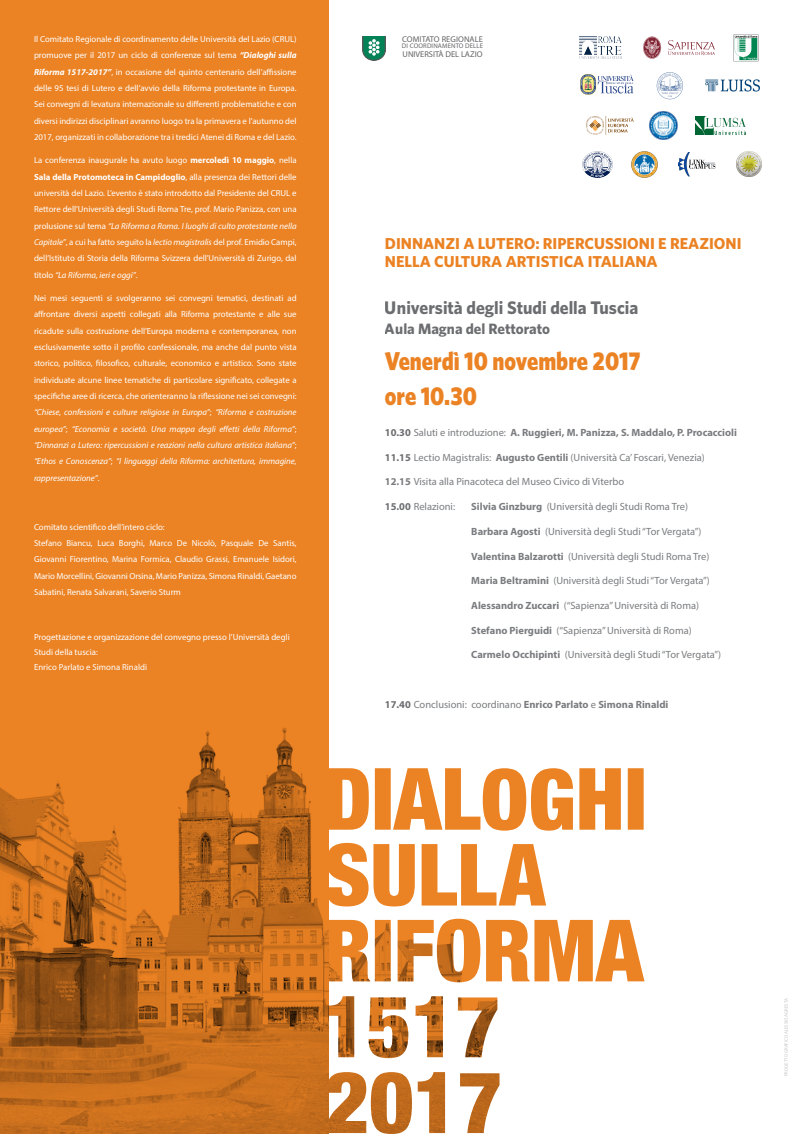
<style>
.page{position:relative;width:794px;height:1134px;background:#fff}
.page>*{position:absolute;margin:0;border:0;box-sizing:border-box;transform-origin:0 0}
.t1{font:900 25.88px "Whitney";color:#eb8223;scale:.86 1}
.t2{font:700 18.24px "Whitney";color:#6c6d70;scale:.96 1}
.t3{font:15.84px/18.3px "Whitney Bold SC";color:#eb8223}
.t4{font:700 15px "Whitney";color:#6c6d70}
.t5{font:10.48px "Myriad Pro";color:#7a7c7f}
.t6{font:700 10.48px "Myriad Pro";color:#7a7c7f}
.t7{font:8.8px/16.4px "Myriad Pro";letter-spacing:-.005em;color:#fff;text-align:justify}
.t8{font:8.4px "Myriad Pro";color:#636366}
.t9{font:6.72px "Myriad Pro";letter-spacing:.02em;color:#636366}
.t10{font:4.76px "Myriad Pro";color:#c5c6c8}
.s1{font-weight:700;font-style:italic}
.s2{font-weight:700}
.s3{font-style:italic}
.s4{color:#6c6d70}
.s5{font-weight:400}
.s6{font-weight:700;color:#6c6d70}
</style>
<div class="page">
<svg style="left:328px;top:283px;width:316px;height:851px"></svg>
<img style="left:329px;top:807px;width:41px;height:326px">
<div style="left:0;top:0;width:328px;height:1134px;background:#eb8223"></div>
<img style="left:0;top:698px;width:329px;height:436px">
<img style="left:363px;top:36px;width:22px;height:24px">
<img style="left:631px;top:152px;width:26px;height:26px">
<img style="left:733px;top:34px;width:26px;height:27px">
<img style="left:678px;top:152px;width:38px;height:25px">
<img style="left:695px;top:117px;width:51px;height:17px">
<img style="left:582px;top:152px;width:30px;height:25px">
<img style="left:736px;top:152px;width:25px;height:25px">
<img style="left:586px;top:116px;width:48px;height:19px">
<img style="left:656px;top:72px;width:27px;height:28px">
<img style="left:643px;top:36px;width:72px;height:23px">
<img style="left:705px;top:79px;width:55px;height:13px">
<img style="left:580px;top:74px;width:54px;height:21px">
<img style="left:649px;top:112px;width:29px;height:28px">
<img style="left:579px;top:37px;width:42px;height:21px">
<p class="t7" style="left:34px;top:31px;width:264px">Il Comitato Regionale di coordinamento delle Università del Lazio (CRUL) promuove per il 2017 un ciclo di conferenze sul tema <span class="s1">“Dialoghi sulla Riforma 1517-2017”</span>, in occasione del quinto centenario dell’affissione delle 95 tesi di Lutero e dell’avvio della Riforma protestante in Europa.<br>Sei convegni di levatura internazionale su differenti problematiche e con diversi indirizzi disciplinari avranno luogo tra la primavera e l’autunno del 2017, organizzati in collaborazione tra i tredici Atenei di Roma e del Lazio.</p>
<p class="t7" style="left:34px;top:152px;width:264px">La conferenza inaugurale ha avuto luogo <span class="s2">mercoledì 10 maggio</span>, nella <span class="s2">Sala della Protomoteca in Campidoglio</span>, alla presenza dei Rettori delle università del Lazio. L’evento è stato introdotto dal Presidente del CRUL e Rettore dell’Università degli Studi Roma Tre, prof. Mario Panizza, con una prolusione sul tema <span class="s3">“La Riforma a Roma. I luoghi di culto protestante nella Capitale”</span>, a cui ha fatto seguito la <span class="s3">lectio magistralis</span> del prof. Emidio Campi, dell’Istituto di Storia della Riforma Svizzera dell’Università di Zurigo, dal titolo <span class="s3">“La Riforma, ieri e oggi”</span>.</p>
<p class="t7" style="left:34px;top:290px;width:264px">Nei mesi seguenti si svolgeranno sei convegni tematici, destinati ad affrontare diversi aspetti collegati alla Riforma protestante e alle sue ricadute sulla costruzione dell’Europa moderna e contemporanea, non esclusivamente sotto il profilo confessionale, ma anche dal punto vista storico, politico, filosofico, culturale, economico e artistico. Sono state individuate alcune linee tematiche di particolare significato, collegate a specifiche aree di ricerca, che orienteranno la riflessione nei sei convegni: <span class="s3">“Chiese, confessioni e culture religiose in Europa”</span>; <span class="s3">“Riforma e costruzione europea”</span>; <span class="s3">“Economia e società. Una mappa degli effetti della Riforma”</span>; <span class="s3">“Dinnanzi a Lutero: ripercussioni e reazioni nella cultura artistica italiana”</span>; <span class="s3">“Ethos e Conoscenza”</span>; <span class="s3">“I linguaggi della Riforma: architettura, immagine, rappresentazione”</span>.</p>
<p class="t7" style="left:34px;top:518px;width:132px">Comitato scientifico dell’intero ciclo:</p>
<p class="t7" style="left:34px;top:535px;width:264px">Stefano Biancu, Luca Borghi, Marco De Nicolò, Pasquale De Santis, Giovanni Fiorentino, Marina Formica, Claudio Grassi, Emanuele Isidori, Mario Morcellini, Giovanni Orsina, Mario Panizza, Simona Rinaldi, Gaetano Sabatini, Renata Salvarani, Saverio Sturm</p>
<p class="t7" style="left:34px;top:628px;width:257px">Progettazione e organizzazione del convegno presso l’Università degli</p>
<p class="t7" style="left:34px;top:643px;width:65px">Studi della tuscia:</p>
<p class="t7" style="left:34px;top:658px;width:115px">Enrico Parlato e Simona Rinaldi</p>
<p class="t8" style="left:402px;top:34px;width:82px">COMITATO REGIONALE</p>
<p class="t9" style="left:402px;top:42px;width:83px">DI COORDINAMENTO DELLE</p>
<p class="t8" style="left:402px;top:49px;width:81px">UNIVERSITÀ DEL LAZIO</p>
<p class="t3" style="left:385px;top:234px;width:358px">DINNANZI A LUTERO: RIPERCUSSIONI E REAZIONI<br>NELLA CULTURA ARTISTICA ITALIANA</p>
<h2 class="t2" style="left:385px;top:297px;width:265px">Università degli Studi della Tuscia</h2>
<h3 class="t4" style="left:385px;top:320px;width:167px">Aula Magna del Rettorato</h3>
<p class="t1" style="left:385px;top:345px;width:299px">Venerdì 10 novembre 2017</p>
<p class="t1" style="left:385px;top:380px;width:109px">ore 10.30</p>
<p class="t6" style="left:385px;top:425px;width:353px"><span class="s4">10.30</span> <span class="s5">Saluti e introduzione:</span> A. Ruggieri, M. Panizza, S. Maddalo, P. Procaccioli</p>
<p class="t5" style="left:385px;top:451px;width:321px"><span class="s6">11.15</span> Lectio Magistralis: <span class="s2">Augusto Gentili</span> (Università Ca’ Foscari, Venezia)</p>
<p class="t5" style="left:385px;top:475px;width:241px"><span class="s2">12.15</span> Visita alla Pinacoteca del Museo Civico di Viterbo</p>
<p class="t5" style="left:385px;top:500px;width:72px"><span class="s6">15.00</span> Relazioni:</p>
<p class="t5" style="left:471px;top:500px;width:218px"><span class="s2">Silvia Ginzburg</span> (Università degli Studi Roma Tre)</p>
<p class="t5" style="left:471px;top:525px;width:232px"><span class="s2">Barbara Agosti</span> (Università degli Studi “Tor Vergata”)</p>
<p class="t5" style="left:471px;top:549px;width:240px"><span class="s2">Valentina Balzarotti</span> (Università degli Studi Roma Tre)</p>
<p class="t5" style="left:471px;top:574px;width:240px"><span class="s2">Maria Beltramini</span> (Università degli Studi “Tor Vergata”)</p>
<p class="t5" style="left:471px;top:599px;width:229px"><span class="s2">Alessandro Zuccari</span> (“Sapienza” Università di Roma)</p>
<p class="t5" style="left:471px;top:624px;width:222px"><span class="s2">Stefano Pierguidi</span> (“Sapienza” Università di Roma)</p>
<p class="t5" style="left:471px;top:648px;width:251px"><span class="s2">Carmelo Occhipinti</span> (Università degli Studi “Tor Vergata”)</p>
<p class="t6" style="left:385px;top:697px;width:285px"><span class="s4">17.40</span> <span class="s5">Conclusioni: coordinano</span> Enrico Parlato <span class="s5">e</span> Simona Rinaldi</p>
<p class="t10" style="left:783px;top:1076px;width:79px;rotate:-90deg">PROGETTO GRAFICO ALESSIO AGRESTA</p>
</div>
